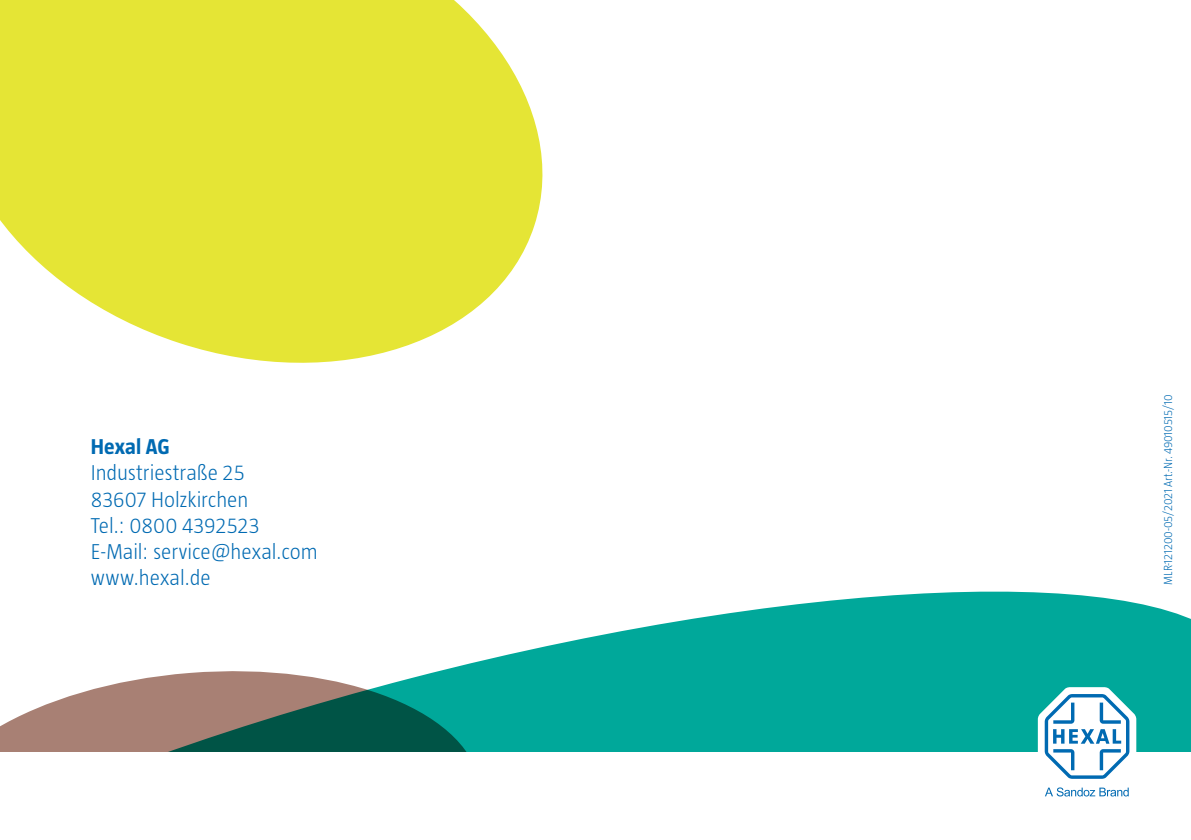
<style>
.page{position:relative;width:1191px;height:840px;background:#fff}
.page>*{position:absolute;margin:0;border:0;box-sizing:border-box;transform-origin:0 0}
.t1{font:300 22px/26px "Taz Hexal";color:#006ab2}
.t2{font:700 22px "Taz Hexal";color:#006ab2}
.t3{font:300 12px "Taz Hexal";letter-spacing:-.01em;color:#006ab2}
</style>
<div class="page">
<svg style="left:0;top:0;width:543px;height:363px;background:#e8e851"></svg>
<svg style="left:485px;top:591px;width:706px;height:160px;background:#22b3a7"></svg>
<svg style="left:0;top:660px;width:487px;height:91px"></svg>
<svg style="left:1037px;top:686px;width:99px;height:110px"></svg>
<p class="t2" style="left:91px;top:434px;width:80px">Hexal AG</p>
<p class="t1" style="left:91px;top:459px;width:228px">Industriestraße 25<br>83607 Holzkirchen<br>Tel.: 0800 4392523<br>E-Mail: service@hexal.com www.hexal.de</p>
<p class="t3" style="left:1161px;top:584px;width:191px;rotate:-90deg">MLR-121200-05/2021 Art.-Nr. 49010515/10</p>
</div>
